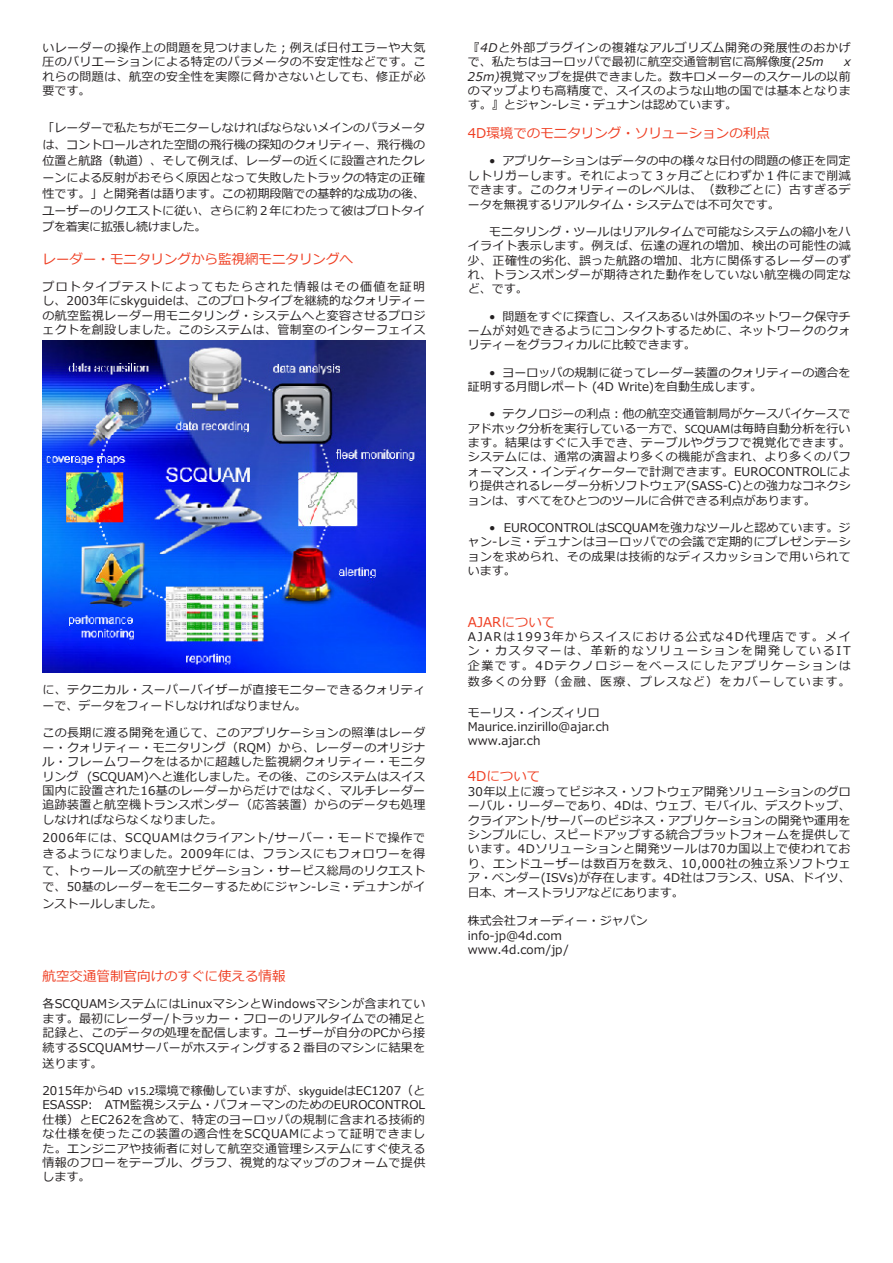
<style>
.page{position:relative;width:893px;height:1263px;background:#fff}
.page>*{position:absolute;margin:0;border:0;box-sizing:border-box;transform-origin:0 0}
.titre_rouge{font:13.5px "Meiryo";color:#ef3e22}
.titre_rouge-2{font:12px/14.4px "Meiryo";letter-spacing:.03em;color:#231f20;text-align:justify}
.texte_courant{font:italic 12px/16.5px "Meiryo";letter-spacing:-.005em;color:#231f20;text-align:justify}
.titre_rouge-3{font:12px/14.4px "Meiryo";color:#231f20}
.texte_courant-2{font:12px/16.5px "Meiryo";letter-spacing:.005em;color:#231f20;text-align:justify}
.titre_rouge-4{font:italic 12px/14.4px "Meiryo";letter-spacing:.03em;color:#231f20;text-align:justify}
.titre_rouge-5{font:italic 12px/14.4px "Meiryo";letter-spacing:.05em;color:#231f20}
.titre_rouge-6{font:12px "Meiryo";letter-spacing:.105em;color:#231f20}
.s1{font-family:"Myriad Pro"}
</style>
<div class="page">
<img style="left:43px;top:340px;width:382px;height:333px">
<p class="titre_rouge-2" style="left:43px;top:41px;width:384px">いレーダーの操作上の問題を見つけました；例えば日付エラーや大気圧のバリエーションによる特定のパラメータの不安定性などです。これらの問題は、航空の安全性を実際に脅かさないとしても、修正が必要です。</p>
<p class="texte_courant" style="left:43px;top:120px;width:384px">「レーダーで私たちがモニターしなければならないメインのパラメータは、コントロールされた空間の飛行機の探知のクォリティー、飛行機の位置と航路（軌道）、そして例えば、レーダーの近くに設置されたクレーンによる反射がおそらく原因となって失敗したトラックの特定の正確性です。」と開発者は語ります。この初期段階での基幹的な成功の後、ユーザーのリクエストに従い、さらに約２年にわたって彼はプロトタイプを着実に拡張し続けました。</p>
<p class="titre_rouge" style="left:43px;top:249px;width:312px">レーダー・モニタリングから監視網モニタリングへ</p>
<p class="titre_rouge-2" style="left:43px;top:280px;width:384px">プロトタイプテストによってもたらされた情報はその価値を証明し、2003年にskyguideは、このプロトタイプを継続的なクォリティーの航空監視レーダー用モニタリング・システムへと変容させるプロジェクトを創設しました。このシステムは、管制室のインターフェイス</p>
<p class="titre_rouge-2" style="left:43px;top:682px;width:384px;line-height:16.2px">に、テクニカル・スーパーバイザーが直接モニターできるクォリティーで、データをフィードしなければなりません。</p>
<p class="titre_rouge-2" style="left:43px;top:726px;width:384px">この長期に渡る開発を通じて、このアプリケーションの照準はレーダー・クォリティー・モニタリング（RQM）から、レーダーのオリジナル・フレームワークをはるかに超越した監視網クォリティー・モニタリング (SCQUAM)へと進化しました。その後、このシステムはスイス国内に設置された16基のレーダーからだけではなく、マルチレーダー追跡装置と航空機トランスポンダー（応答装置）からのデータも処理しなければならなくなりました。</p>
<p class="texte_courant-2" style="left:43px;top:830px;width:384px">2006年には、SCQUAMはクライアント/サーバー・モードで操作できるようになりました。2009年には、フランスにもフォロワーを得て、トゥールーズの航空ナビゲーション・サービス総局のリクエストで、50基のレーダーをモニターするためにジャン-レミ・デュナンがインストールしました。</p>
<p class="titre_rouge" style="left:43px;top:967px;width:244px">航空交通管制官向けのすぐに使える情報</p>
<p class="titre_rouge-2" style="left:43px;top:997px;width:384px">各SCQUAMシステムにはLinuxマシンとWindowsマシンが含まれています。最初にレーダー/トラッカー・フローのリアルタイムでの補足と記録と、このデータの処理を配信します。ユーザーが自分のPCから接続するSCQUAMサーバーがホスティングする２番目のマシンに結果を</p>
<p class="titre_rouge-2" style="left:43px;top:1057px;width:61px">送ります。</p>
<p class="titre_rouge-2" style="left:43px;top:1084px;width:384px">2015年から<span class="s1">4D v15.2</span>環境で稼働していますが、<span class="s1">skyguide</span>はEC1207（とESASSP: ATM監視システム・パフォーマンのためのEUROCONTROL仕様）とEC262を含めて、特定のヨーロッパの規制に含まれる技術的な仕様を使ったこの装置の適合性をSCQUAMによって証明できました。エンジニアや技術者に対して航空交通管理システムにすぐ使える情報のフローをテーブル、グラフ、視覚的なマップのフォームで提供します。</p>
<p class="titre_rouge-5" style="left:468px;top:41px;width:384px">『4Dと外部プラグインの複雑なアルゴリズム開発の発展性のおかげで、私たちはヨーロッパで最初に航空交通管制官に高解像度(25m</p>
<p class="titre_rouge-4" style="left:468px;top:55px;width:384px;text-indent:376px">x 25m)視覚マップを提供できました。数キロメーターのスケールの以前のマップよりも高精度で、スイスのような山地の国では基本となります。』とジャン-レミ・デュナンは認めています。</p>
<p class="titre_rouge" style="left:468px;top:124px;width:303px">4D環境でのモニタリング・ソリューションの利点</p>
<p class="titre_rouge-2" style="left:468px;top:155px;width:384px;text-indent:21px">• アプリケーションはデータの中の様々な日付の問題の修正を同定しトリガーします。それによって３ヶ月ごとにわずか１件にまで削減できます。このクォリティーのレベルは、（数秒ごとに）古すぎるデータを無視するリアルタイム・システムでは不可欠です。</p>
<p class="titre_rouge-2" style="left:468px;top:225px;width:384px;text-indent:21px">モニタリング・ツールはリアルタイムで可能なシステムの縮小をハイライト表示します。例えば、伝達の遅れの増加、検出の可能性の減少、正確性の劣化、誤った航路の増加、北方に関係するレーダーのずれ、トランスポンダーが期待された動作をしていない航空機の同定など、です。</p>
<p class="titre_rouge-2" style="left:468px;top:310px;width:384px;text-indent:21px">• 問題をすぐに探査し、スイスあるいは外国のネットワーク保守チームが対処できるようにコンタクトするために、ネットワークのクォリティーをグラフィカルに比較できます。</p>
<p class="titre_rouge-3" style="left:468px;top:366px;width:384px;text-indent:21px">• ヨーロッパの規制に従ってレーダー装置のクォリティーの適合を証明する月間レポート (4D Write)を自動生成します。</p>
<p class="titre_rouge-2" style="left:468px;top:407px;width:384px;text-indent:21px">• テクノロジーの利点：他の航空交通管制局がケースバイケースでアドホック分析を実行している一方で、<span class="s1">SCQUAM</span>は毎時自動分析を行います。結果はすぐに入手でき、テーブルやグラフで視覚化できます。システムには、通常の演習より多くの機能が含まれ、より多くのパフォーマンス・インディケーターで計測できます。EUROCONTROLにより提供されるレーダー分析ソフトウェア(SASS-C)との強力なコネクションは、すべてをひとつのツールに合併できる利点があります。</p>
<p class="titre_rouge-2" style="left:468px;top:521px;width:384px;text-indent:21px">• EUROCONTROLはSCQUAMを強力なツールと認めています。ジャン-レミ・デュナンはヨーロッパでの会議で定期的にプレゼンテーションを求められ、その成果は技術的なディスカッションで用いられています。</p>
<p class="titre_rouge" style="left:468px;top:612px;width:89px">AJARについて</p>
<p class="titre_rouge-2" style="left:468px;top:630px;width:384px">AJARは1993年からスイスにおける公式な4D代理店です。メイン・カスタマーは、革新的なソリューションを開発しているIT企業です。4Dテクノロジーをベースにしたアプリケーションは</p>
<p class="titre_rouge-6" style="left:468px;top:673px;width:384px">数多くの分野（金融、医療、プレスなど）をカバーしています。</p>
<p class="titre_rouge-3" style="left:468px;top:706px;width:133px">モーリス・インズィリロ</p>
<p class="titre_rouge-3" style="left:468px;top:720px;width:143px">Maurice.inzirillo@ajar.ch</p>
<p class="titre_rouge-3" style="left:468px;top:734px;width:74px">www.ajar.ch</p>
<p class="titre_rouge" style="left:468px;top:767px;width:74px">4Dについて</p>
<p class="titre_rouge-2" style="left:468px;top:785px;width:384px">30年以上に渡ってビジネス・ソフトウェア開発ソリューションのグローバル・リーダーであり、4Dは、ウェブ、モバイル、デスクトップ、クライアント/サーバーのビジネス・アプリケーションの開発や運用をシンプルにし、スピードアップする統合プラットフォームを提供しています。4Dソリューションと開発ツールは70カ国以上で使われており、エンドユーザーは数百万を数え、10,000社の独立系ソフトウェア・ベンダー(ISVs)が存在します。4D社はフランス、USA、ドイツ、日本、オーストラリアなどにあります。</p>
<p class="titre_rouge-3" style="left:468px;top:914px;width:181px">株式会社フォーディー・ジャパン</p>
<p class="titre_rouge-3" style="left:468px;top:929px;width:96px">info-jp@4d.com</p>
<p class="titre_rouge-3" style="left:468px;top:943px;width:102px">www.4d.com/jp/</p>
</div>
